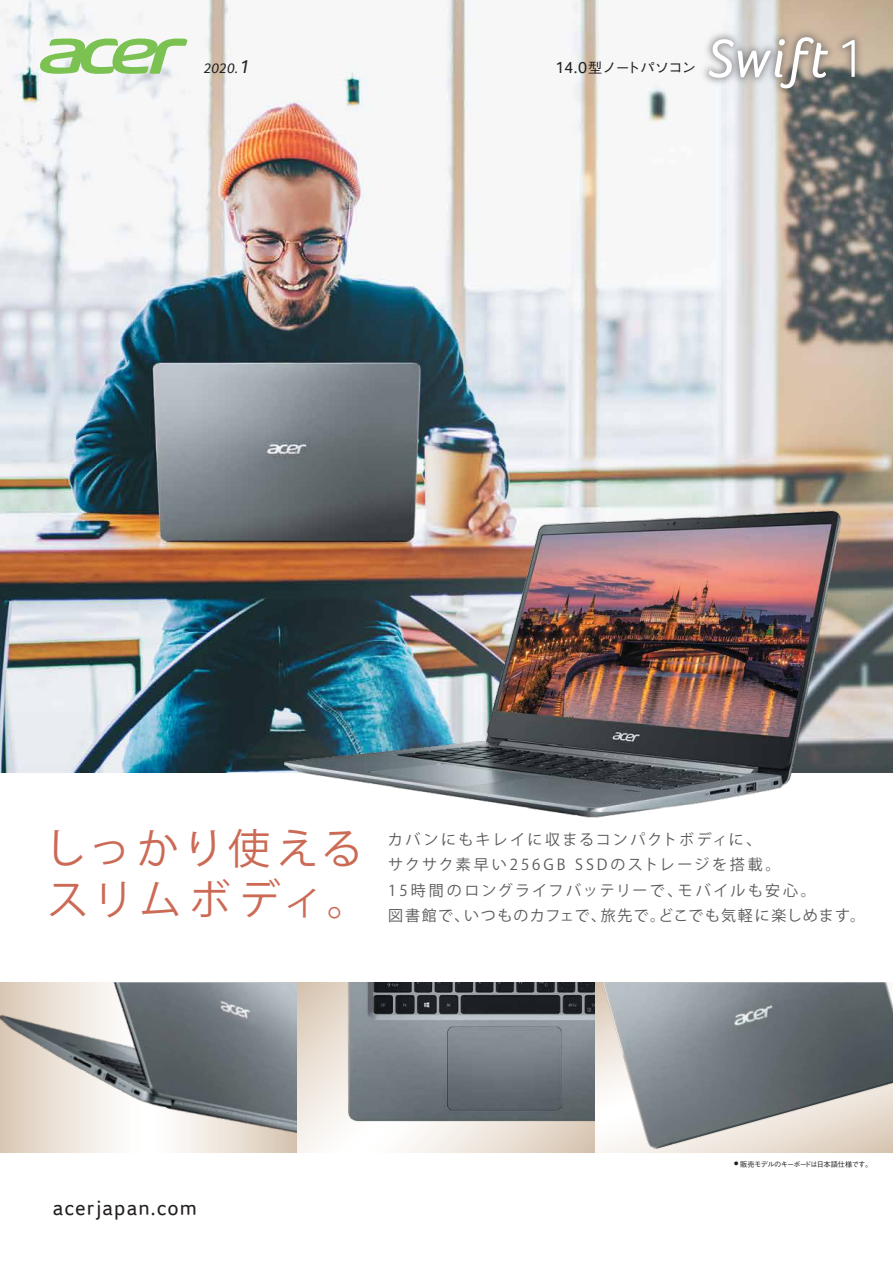
<style>
.page{position:relative;width:893px;height:1263px;background:#fff}
.page>*{position:absolute;margin:0;border:0;box-sizing:border-box;transform-origin:0 0}
.t1{font:italic 55.35px "Acer Foco";letter-spacing:.04em;color:#fff}
.t2{font:42px/51px "Koz Go Pro";letter-spacing:.09em;color:#cb6b56}
.t3{font:21px "Acer Foco";letter-spacing:.055em;color:#231f20}
.t4{font:15px/25.5px "Koz Go Pro";letter-spacing:.13em;color:#58595b}
.t5{font:500 14.55px "Gothic BBB Pro";letter-spacing:-.07em;color:#231f20}
.t6{font:italic 14.4px "Acer Foco";color:#231f20}
.t7{font:500 7.2px "Gothic BBB Pro";letter-spacing:-.085em;color:#231f20}
.s1{font-size:19.2px}
.s2{font-family:"Acer Foco";font-weight:400;font-size:16.5px}
.s3{font-size:14.1px}
.s4{font-weight:300;font-style:normal}
</style>
<div class="page">
<img style="left:0;top:982px;width:298px;height:170px">
<div style="left:298px;top:982px;width:297px;height:170px;background:linear-gradient(to right,#fff,#ddcdbb)"></div>
<img style="left:298px;top:982px;width:297px;height:157px">
<img style="left:595px;top:982px;width:298px;height:170px">
<img style="left:0;top:0;width:893px;height:773px">
<img style="left:652px;top:0;width:241px;height:145px">
<svg style="left:38px;top:39px;width:149px;height:35px"></svg>
<img style="left:261px;top:485px;width:597px;height:333px">
<p class="t6" style="left:203px;top:60px;width:48px">2020.<span class="s1">1</span></p>
<p class="t5" style="left:555px;top:56px;width:142px"><span class="s2">14.0</span><span class="s3">型</span>ノートパソコン</p>
<h1 class="t1" style="left:707px;top:26px;width:160px">Swift<span class="s4">1</span></h1>
<h2 class="t2" style="left:44px;top:824px;width:326px">しっかり使えるスリムボディ。</h2>
<p class="t4" style="left:388px;top:827px;width:479px">カバンにもキレイに収まるコンパクトボディに、<br>サクサク素早い256GB SSDのストレージを搭載。<br>15時間のロングライフバッテリーで、モバイルも安心。<br>図書館で、いつものカフェで、旅先で。どこでも気軽に楽しめます。</p>
<h3 class="t3" style="left:53px;top:1195px;width:146px">acerjapan.com</h3>
<p class="t7" style="left:734px;top:1158px;width:140px"><sup>●</sup> 販売モデルのキーボードは日本語仕様です。</p>
</div>
